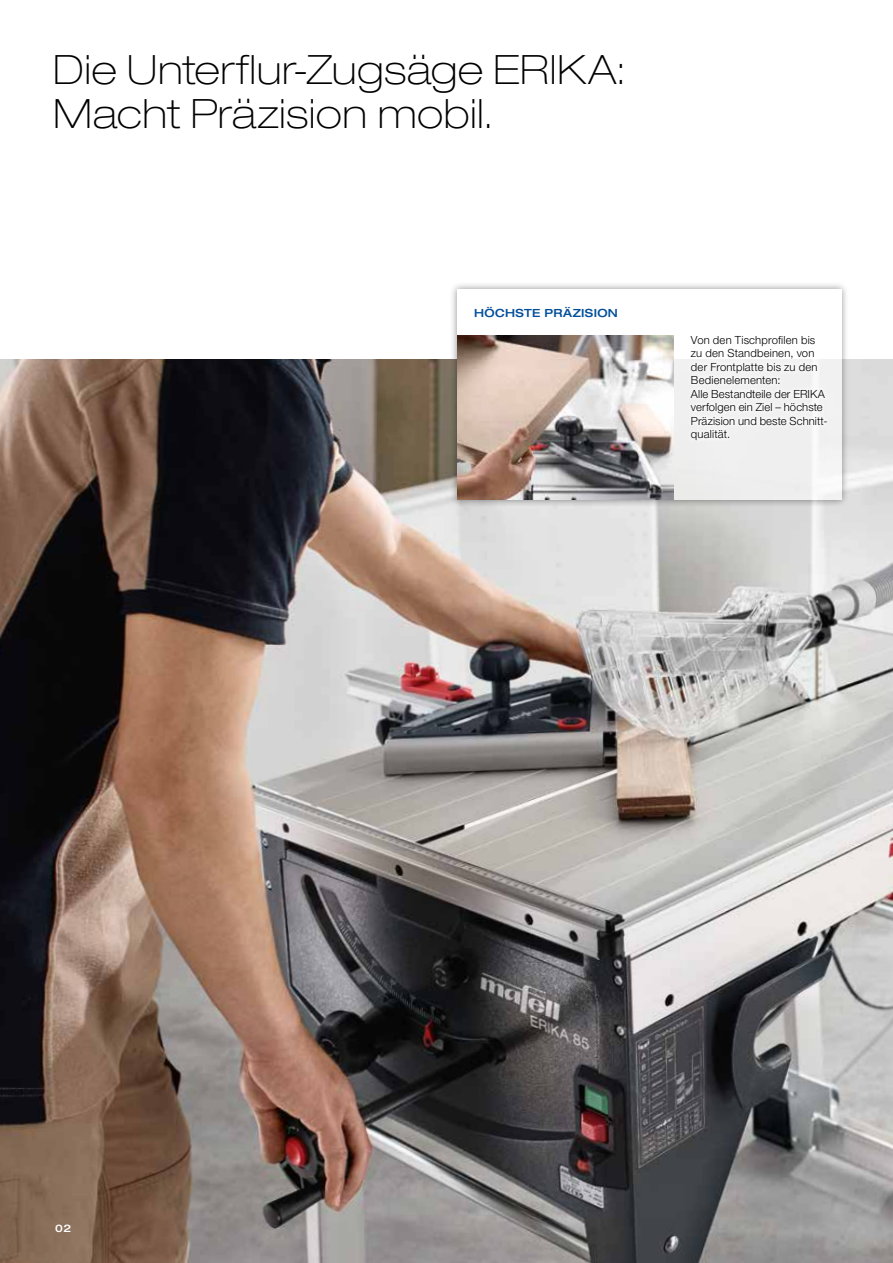
<style>
.page{position:relative;width:893px;height:1263px;background:#fff}
.page>*{position:absolute;margin:0;border:0;box-sizing:border-box;transform-origin:0 0}
.t1{font:100 expanded 40.5px/44px "Helvetica Neue LT Pro";letter-spacing:.015em;color:#000}
.t2{font:300 11.25px/13.5px "Helvetica Neue LT Pro";letter-spacing:.01em;color:#000}
.t3{font:500 expanded 11.25px "Helvetica Neue LT Pro";letter-spacing:.03em;color:#004e9a}
.t4{font:500 expanded 10.5px "Helvetica Neue LT Pro";color:#fff}
</style>
<div class="page">
<img style="left:0;top:359px;width:893px;height:904px">
<div style="left:449px;top:281px;width:400px;height:226px;background:#000;opacity:.7"></div>
<div style="left:457px;top:289px;width:385px;height:211px;background:linear-gradient(to right,#f4f2f2,#f8f9f9)"></div>
<img style="left:457px;top:336px;width:217px;height:164px">
<div style="left:687px;top:331px;width:144px;height:114px;background:#f6f6f6"></div>
<div style="left:471px;top:302px;width:150px;height:19px;background:#fff"></div>
<h1 class="t1" style="left:53px;top:47px;width:574px">Die Unterflur-Zugsäge ERIKA:<br>Macht Präzision mobil.</h1>
<p class="t3" style="left:474px;top:305px;width:145px">HÖCHSTE PRÄZISION</p>
<p class="t2" style="left:691px;top:333px;width:138px">Von den Tischprofilen bis zu den Standbeinen, von der Frontplatte bis zu den<br>Bedienelementen:<br>Alle Bestandteile der ERIKA verfolgen ein Ziel – höchste<br>Präzision und beste Schnitt&shy;qualität.</p>
<p class="t4" style="left:55px;top:1222px;width:18px">02</p>
</div>
